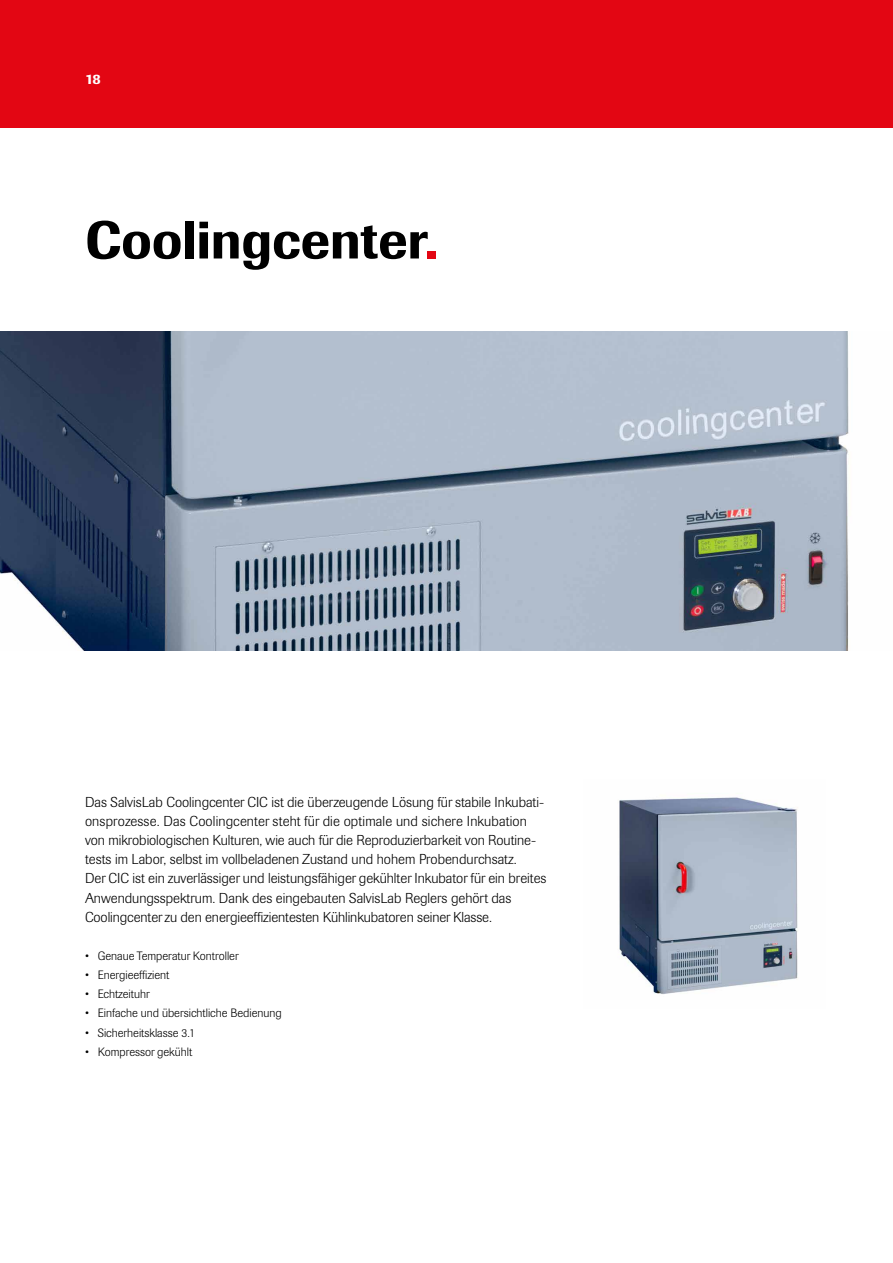
<style>
.page{position:relative;width:893px;height:1263px;background:#fff}
.page>*{position:absolute;margin:0;border:0;box-sizing:border-box;transform-origin:0 0}
.t1{font:500 52.5px "Imago BQ";color:#000}
.t2{font:300 14.25px/19.2px "Imago BQ";color:#000}
.t3{font:500 14.25px "Imago BQ";color:#fff}
.t4{font:300 12px "Imago BQ";color:#000}
.s1{color:#e30613}
</style>
<div class="page">
<div style="left:0;top:0;width:893px;height:128px;background:#e30613"></div>
<img style="left:619px;top:797px;width:179px;height:197px">
<img style="left:0;top:332px;width:849px;height:319px">
<p class="t3" style="left:85px;top:70px;width:17px">18</p>
<h1 class="t1" style="left:85px;top:208px;width:355px">Coolingcenter<span class="s1">.</span></h1>
<p class="t2" style="left:85px;top:793px;width:463px">Das SalvisLab Coolingcenter CIC ist die überzeugende Lösung für stabile Inkubati&shy;onsprozesse. Das Coolingcenter steht für die optimale und sichere Inkubation von mikrobiologischen Kulturen, wie auch für die Reproduzierbarkeit von Routine&shy;tests im Labor, selbst im vollbeladenen Zustand und hohem Probendurchsatz.<br>Der CIC ist ein zuverlässiger und leistungsfähiger gekühlter Inkubator für ein breites Anwendungsspektrum. Dank des eingebauten SalvisLab Reglers gehört das Coolingcenter zu den energieeffizientesten Kühlinkubatoren seiner Klasse.</p>
<p class="t4" style="left:85px;top:949px;width:155px">• Genaue Temperatur Kontroller</p>
<p class="t4" style="left:85px;top:968px;width:86px">• Energieeffizient</p>
<p class="t4" style="left:85px;top:987px;width:66px">• Echtzeituhr</p>
<p class="t4" style="left:85px;top:1006px;width:198px">• Einfache und übersichtliche Bedienung</p>
<p class="t4" style="left:85px;top:1026px;width:111px">• Sicherheitsklasse 3.1</p>
<p class="t4" style="left:85px;top:1045px;width:109px">• Kompressor gekühlt</p>
</div>
